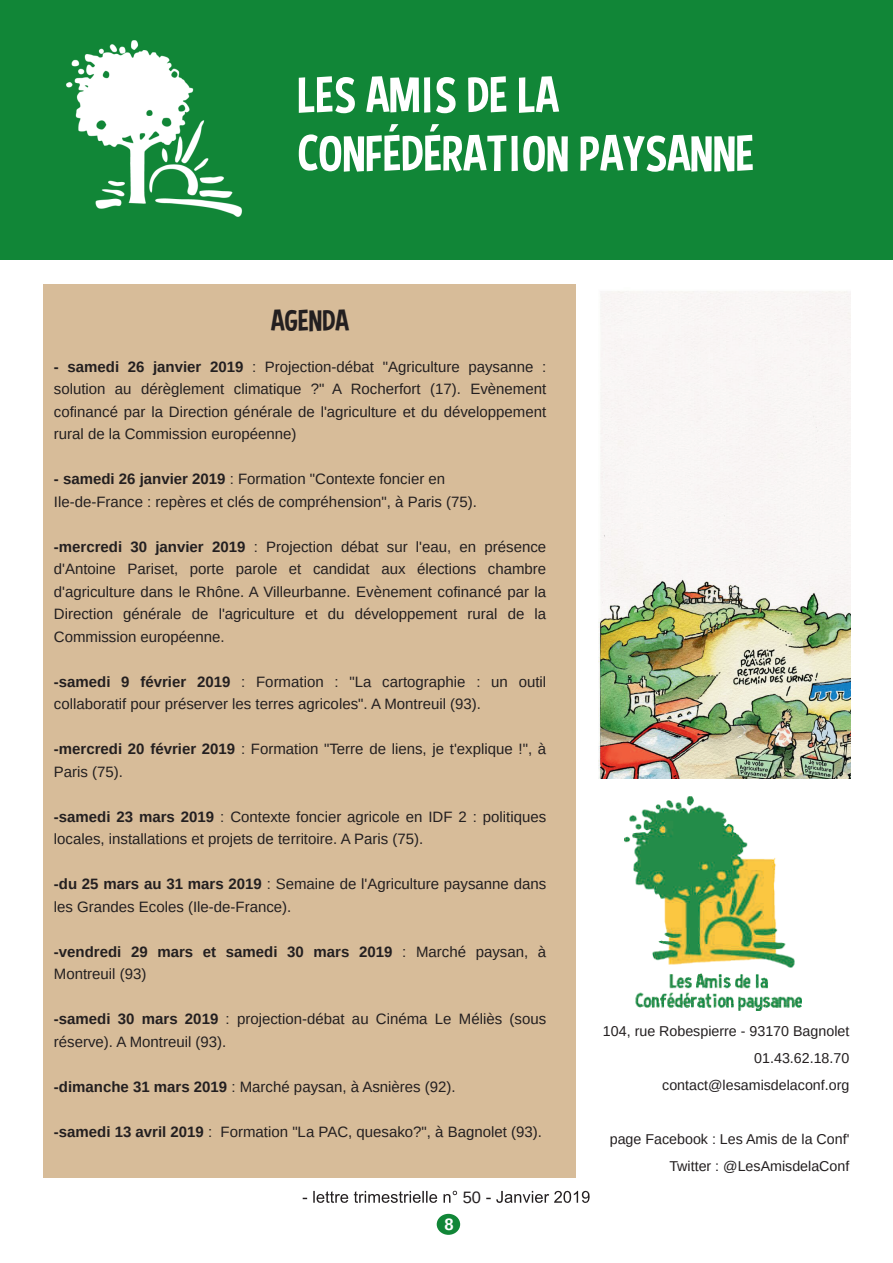
<style>
.page{position:relative;width:893px;height:1263px;background:#fff}
.page>*{position:absolute;margin:0;border:0;box-sizing:border-box;transform-origin:0 0}
.t1{font:51px/58.5px "Curse Casual";color:#fff}
.t2{font:30px "Curse Casual";color:#231f20}
.t3{font:16.5px "Liberation Sans";color:#231f20}
.t4{font:700 16.5px "Liberation Sans";color:#fff}
.t5{font:15px/22.5px "Liberation Sans";color:#231f20}
.t6{font:700 15px/22.5px "Liberation Sans";color:#231f20}
.t7{font:14.25px/27px "Liberation Sans";color:#231f20;text-align:right}
.s1{font-weight:700}
.s2{font-weight:400}
</style>
<div class="page">
<div style="left:437px;top:1214px;width:23px;height:21px;background:#118637;border-radius:50%"></div>
<svg style="left:313px;top:1191px;width:35px;height:12px"></svg>
<svg style="left:354px;top:1191px;width:83px;height:12px"></svg>
<svg style="left:444px;top:1191px;width:13px;height:12px"></svg>
<svg style="left:486px;top:1191px;width:104px;height:12px"></svg>
<div style="left:0;top:0;width:893px;height:259px;background:#118637"></div>
<img style="left:66px;top:40px;width:176px;height:177px">
<img style="left:625px;top:797px;width:176px;height:213px">
<div style="left:43px;top:285px;width:532px;height:893px;background:#d7bc99"></div>
<img style="left:598px;top:291px;width:252px;height:487px">
<h1 class="t1" style="left:298px;top:65px;width:458px">LES AMIS DE LA<br>CONFÉDÉRATION PAYSANNE</h1>
<h2 class="t2" style="left:271px;top:303px;width:79px">AGENDA</h2>
<p class="t5" style="left:54px;top:355px;width:494px;text-align:justify"><span class="s1">- samedi 26 janvier 2019</span> : Projection-débat "Agriculture paysanne : solution au dérèglement climatique ?" A Rocherfort (17). Evènement cofinancé par la Direction générale de l'agriculture et du développement rural de la Commission européenne)</p>
<p class="t5" style="left:54px;top:468px;width:425px"><span class="s1">- samedi 26 janvier 2019</span> : Formation "Contexte foncier en<br>Ile-de-France : repères et clés de compréhension", à Paris (75).</p>
<p class="t5" style="left:54px;top:535px;width:494px;text-align:justify"><span class="s1">-mercredi 30 janvier 2019</span> : Projection débat sur l'eau, en présence d'Antoine Pariset, porte parole et candidat aux élections chambre d'agriculture dans le Rhône. A Villeurbanne. Evènement cofinancé par la Direction générale de l'agriculture et du développement rural de la Commission européenne.</p>
<p class="t5" style="left:54px;top:670px;width:494px"><span class="s1">-samedi 9 février 2019</span> : Formation : "La cartographie : un outil collaboratif pour préserver les terres agricoles". A Montreuil (93).</p>
<p class="t5" style="left:54px;top:738px;width:494px"><span class="s1">-mercredi 20 février 2019</span> : Formation "Terre de liens, je t'explique !", à<br>Paris (75).</p>
<p class="t5" style="left:54px;top:805px;width:494px"><span class="s1">-samedi 23 mars 2019</span> : Contexte foncier agricole en IDF 2 : politiques locales, installations et projets de territoire. A Paris (75).</p>
<p class="t5" style="left:54px;top:873px;width:494px"><span class="s1">-du 25 mars au 31 mars 2019</span> : Semaine de l'Agriculture paysanne dans les Grandes Ecoles (Ile-de-France).</p>
<p class="t6" style="left:54px;top:940px;width:494px">-vendredi 29 mars et samedi 30 mars 2019 <span class="s2">: Marché paysan, à<br>Montreuil (93)</span></p>
<p class="t5" style="left:54px;top:1008px;width:494px"><span class="s1">-samedi 30 mars 2019</span> : projection-débat au Cinéma Le Méliès (sous réserve). A Montreuil (93).</p>
<p class="t5" style="left:54px;top:1075px;width:403px"><span class="s1">-dimanche 31 mars 2019</span> : Marché paysan, à Asnières (92).</p>
<p class="t5" style="left:54px;top:1120px;width:490px"><span class="s1">-samedi 13 avril 2019</span> : Formation "La PAC, quesako?", à Bagnolet (93).</p>
<p class="t4" style="left:444px;top:1215px;width:11px">8</p>
<p class="t3" style="left:463px;top:1188px;width:20px">50</p>
<p class="t7" style="left:603px;top:1018px;width:248px">104, rue Robespierre - 93170 Bagnolet<br>01.43.62.18.70 contact@lesamisdelaconf.org</p>
<p class="t7" style="left:610px;top:1126px;width:241px">page Facebook : Les Amis de la Conf'<br>Twitter : @LesAmisdelaConf</p>
</div>
